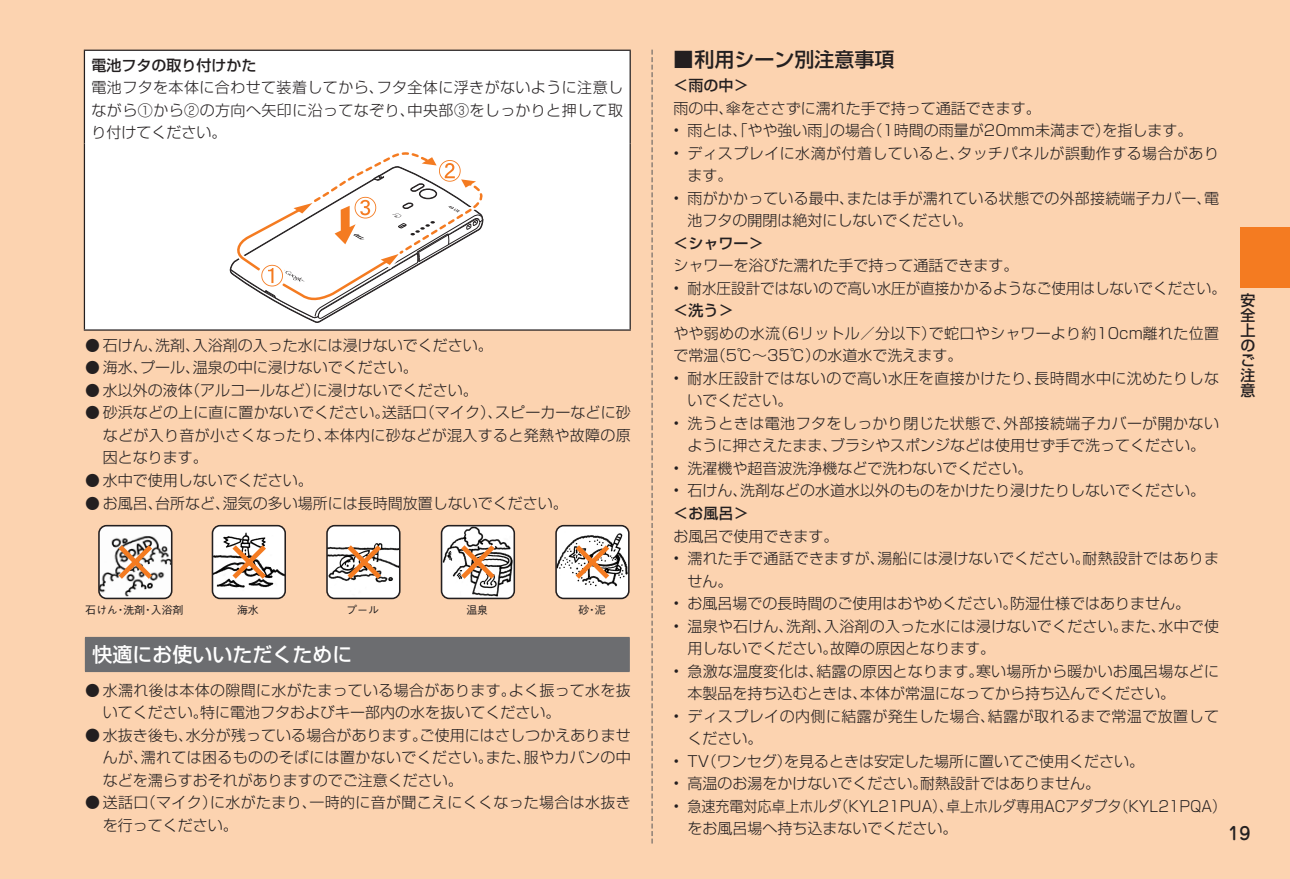
<style>
.page{position:relative;width:1290px;height:879px;background:#fcd3b0}
.page>*{position:absolute;margin:0;border:0;box-sizing:border-box;transform-origin:0 0}
.t1{font:20px "Shin Go Pro Medium 90 msp RKSJ H";color:#fff}
.t2{font:20px "Shin Go Pro Medium 90 msp RKSJ H";color:#231f20}
.t3{font:17.5px "Jun 34 Pro Medium 90 msp RKSJ H";color:#231f20}
.t4{font:15px/22.5px "Shin Go Pro Light 90 msp RKSJ H";color:#231f20}
.t5{font:15px/22.5px "Shin Go Pro Light 90 msp RKSJ H";letter-spacing:.02em;color:#231f20}
.t6{font:15px/22.5px "Shin Go Pro Light 90 msp RKSJ H";letter-spacing:.03em;color:#231f20}
.t7{font:15px/15px "Shin Go Pro Medium 90 msp RKSJ H";color:#231f20;text-align:justify}
.t8{font:11px "Gothic BBB Pro Medium 90 msp RKSJ H";color:#231f20}
</style>
<div class="page">
<div style="left:1240px;top:228px;width:50px;height:60px;background:#f47b21"></div>
<svg style="left:652px;top:50px;width:1px;height:793px"></svg>
<div style="left:85px;top:51px;width:544px;height:278px;background:#fff"></div>
<hr style="left:84px;top:51px;width:1px;height:92px;background:#231f20">
<hr style="left:629px;top:51px;width:2px;height:92px;background:#231f20">
<hr style="left:84px;top:50px;width:547px;height:1px;background:#231f20">
<hr style="left:84px;top:143px;width:1px;height:186px;background:#231f20">
<hr style="left:629px;top:143px;width:2px;height:186px;background:#231f20">
<hr style="left:84px;top:329px;width:547px;height:2px;background:#231f20">
<svg style="left:227px;top:149px;width:258px;height:175px;background:#f4efec"></svg>
<img style="left:99px;top:526px;width:73px;height:72px;border-radius:8px">
<div style="left:98px;top:525px;width:74px;height:74px;border:2px solid #231f20;border-radius:8px"></div>
<svg style="left:114px;top:540px;width:43px;height:44px;background:#c1a997"></svg>
<img style="left:212px;top:526px;width:73px;height:72px;border-radius:8px">
<div style="left:212px;top:525px;width:74px;height:74px;border:2px solid #231f20;border-radius:8px"></div>
<svg style="left:227px;top:540px;width:44px;height:44px;background:#c3ab9a"></svg>
<img style="left:327px;top:526px;width:73px;height:72px;border-radius:8px">
<div style="left:326px;top:525px;width:74px;height:74px;border:2px solid #231f20;border-radius:8px"></div>
<svg style="left:342px;top:540px;width:44px;height:44px;background:#cbb3a1"></svg>
<img style="left:441px;top:526px;width:73px;height:72px;border-radius:8px">
<div style="left:441px;top:525px;width:74px;height:74px;border:2px solid #231f20;border-radius:8px"></div>
<svg style="left:456px;top:540px;width:44px;height:44px;background:#c2aa99"></svg>
<img style="left:556px;top:526px;width:73px;height:72px;border-radius:8px">
<div style="left:555px;top:525px;width:75px;height:74px;border:2px solid #231f20;border-radius:8px"></div>
<svg style="left:571px;top:540px;width:43px;height:44px;background:#cdb5a3"></svg>
<div style="left:85px;top:637px;width:544px;height:34px;background:#6c6d70"></div>
<hr style="left:629px;top:638px;width:1px;height:33px;background:#6c6d70">
<hr style="left:85px;top:637px;width:545px;height:1px;background:#6c6d70">
<hr style="left:85px;top:671px;width:545px;height:1px;background:#6c6d70">
<p class="t7" style="left:92px;top:59px;width:167px">電池フタの取り付けかた</p>
<p class="t4" style="left:92px;top:78px;width:533px;text-align:justify">電池フタを本体に合わせて装着してから、フタ全体に浮きがないように注意しながら①から②の方向へ矢印に沿ってなぞり、中央部③をしっかりと押して取り付けてください。</p>
<p class="t4" style="left:85px;top:336px;width:409px">● 石けん、洗剤、入浴剤の入った水には浸けないでください。</p>
<p class="t4" style="left:85px;top:359px;width:334px">● 海水、プール、温泉の中に浸けないでください。</p>
<p class="t4" style="left:85px;top:381px;width:394px">● 水以外の液体（アルコールなど）に浸けないでください。</p>
<p class="t4" style="left:103px;top:404px;width:529px;text-align:justify;text-indent:-18px">● 砂浜などの上に直に置かないでください。送話口（マイク）、スピーカーなどに砂などが入り音が小さくなったり、本体内に砂などが混入すると発熱や故障の原因となります。</p>
<p class="t4" style="left:85px;top:471px;width:229px">● 水中で使用しないでください。</p>
<p class="t4" style="left:85px;top:494px;width:484px">● お風呂、台所など、湿気の多い場所には長時間放置しないでください。</p>
<p class="t8" style="left:85px;top:605px;width:100px">石けん・洗剤・入浴剤</p>
<p class="t8" style="left:237px;top:605px;width:23px">海水</p>
<p class="t8" style="left:346px;top:605px;width:34px">プール</p>
<p class="t8" style="left:466px;top:605px;width:23px">温泉</p>
<p class="t8" style="left:578px;top:605px;width:29px">砂・泥</p>
<h1 class="t1" style="left:92px;top:647px;width:262px">快適にお使いいただくために</h1>
<p class="t5" style="left:103px;top:681px;width:529px;text-indent:-18px">● 水濡れ後は本体の隙間に水がたまっている場合があります。よく振って水を抜いてください。特に電池フタおよびキー部内の水を抜いてください。</p>
<p class="t4" style="left:103px;top:726px;width:529px;text-align:justify;text-indent:-18px">● 水抜き後も、水分が残っている場合があります。ご使用にはさしつかえありませんが、濡れては困るもののそばには置かないでください。また、服やカバンの中などを濡らすおそれがありますのでご注意ください。</p>
<p class="t5" style="left:103px;top:793px;width:529px;text-indent:-18px">● 送話口（マイク）に水がたまり、一時的に音が聞こえにくくなった場合は水抜きを行ってください。</p>
<h1 class="t2" style="left:673px;top:52px;width:223px">■ 利用シーン別注意事項</h1>
<p class="t7" style="left:673px;top:80px;width:76px">＜雨の中＞</p>
<p class="t4" style="left:673px;top:99px;width:369px">雨の中、傘をささずに濡れた手で持って通話できます。</p>
<p class="t4" style="left:673px;top:121px;width:521px">• 雨とは、「やや強い雨」の場合（1時間の雨量が20mm未満まで）を指します。</p>
<p class="t6" style="left:687px;top:144px;width:533px;text-indent:-14px">• ディスプレイに水滴が付着していると、タッチパネルが誤動作する場合があります。</p>
<p class="t4" style="left:687px;top:189px;width:533px;text-indent:-14px">• 雨がかかっている最中、または手が濡れている状態での外部接続端子カバー、電池フタの開閉は絶対にしないでください。</p>
<p class="t7" style="left:673px;top:238px;width:91px">＜シャワー＞</p>
<p class="t4" style="left:673px;top:256px;width:346px">シャワーを浴びた濡れた手で持って通話できます。</p>
<p class="t4" style="left:673px;top:279px;width:554px">• 耐水圧設計ではないので高い水圧が直接かかるようなご使用はしないでください。</p>
<p class="t7" style="left:673px;top:305px;width:61px">＜洗う＞</p>
<p class="t5" style="left:673px;top:324px;width:547px">やや弱めの水流（6リットル／分以下）で蛇口やシャワーより約10cm離れた位置で常温（5℃～35℃）の水道水で洗えます。</p>
<p class="t6" style="left:687px;top:369px;width:533px;text-indent:-14px">• 耐水圧設計ではないので高い水圧を直接かけたり、長時間水中に沈めたりしないでください。</p>
<p class="t4" style="left:673px;top:414px;width:547px;text-align:center">• 洗うときは電池フタをしっかり閉じた状態で、外部接続端子カバーが開かないように押さえたまま、ブラシやスポンジなどは使用せず手で洗ってください。</p>
<p class="t4" style="left:673px;top:459px;width:361px">• 洗濯機や超音波洗浄機などで洗わないでください。</p>
<p class="t4" style="left:673px;top:481px;width:533px">• 石けん、洗剤などの水道水以外のものをかけたり浸けたりしないでください。</p>
<p class="t7" style="left:673px;top:508px;width:76px">＜お風呂＞</p>
<p class="t4" style="left:673px;top:526px;width:166px">お風呂で使用できます。</p>
<p class="t4" style="left:687px;top:549px;width:533px;text-indent:-14px">• 濡れた手で通話できますが、湯船には浸けないでください。耐熱設計ではありません。</p>
<p class="t4" style="left:673px;top:594px;width:518px">• お風呂場での長時間のご使用はおやめください。防湿仕様ではありません。</p>
<p class="t4" style="left:687px;top:616px;width:533px;text-indent:-14px">• 温泉や石けん、洗剤、入浴剤の入った水には浸けないでください。また、水中で使用しないでください。故障の原因となります。</p>
<p class="t4" style="left:687px;top:661px;width:533px;text-indent:-14px">• 急激な温度変化は、結露の原因となります。寒い場所から暖かいお風呂場などに本製品を持ち込むときは、本体が常温になってから持ち込んでください。</p>
<p class="t6" style="left:687px;top:706px;width:533px;text-indent:-14px">• ディスプレイの内側に結露が発生した場合、結露が取れるまで常温で放置してください。</p>
<p class="t4" style="left:673px;top:751px;width:472px">• TV（ワンセグ）を見るときは安定した場所に置いてご使用ください。</p>
<p class="t4" style="left:673px;top:774px;width:428px">• 高温のお湯をかけないでください。耐熱設計ではありません。</p>
<p class="t4" style="left:687px;top:796px;width:540px;text-indent:-14px">• 急速充電対応卓上ホルダ（KYL21PUA）、卓上ホルダ専用ACアダプタ（KYL21PQA）をお風呂場へ持ち込まないでください。</p>
<p class="t7" style="left:1240px;top:294px;width:16px">安全上のご注意</p>
<p class="t3" style="left:1228px;top:827px;width:24px">19</p>
</div>
